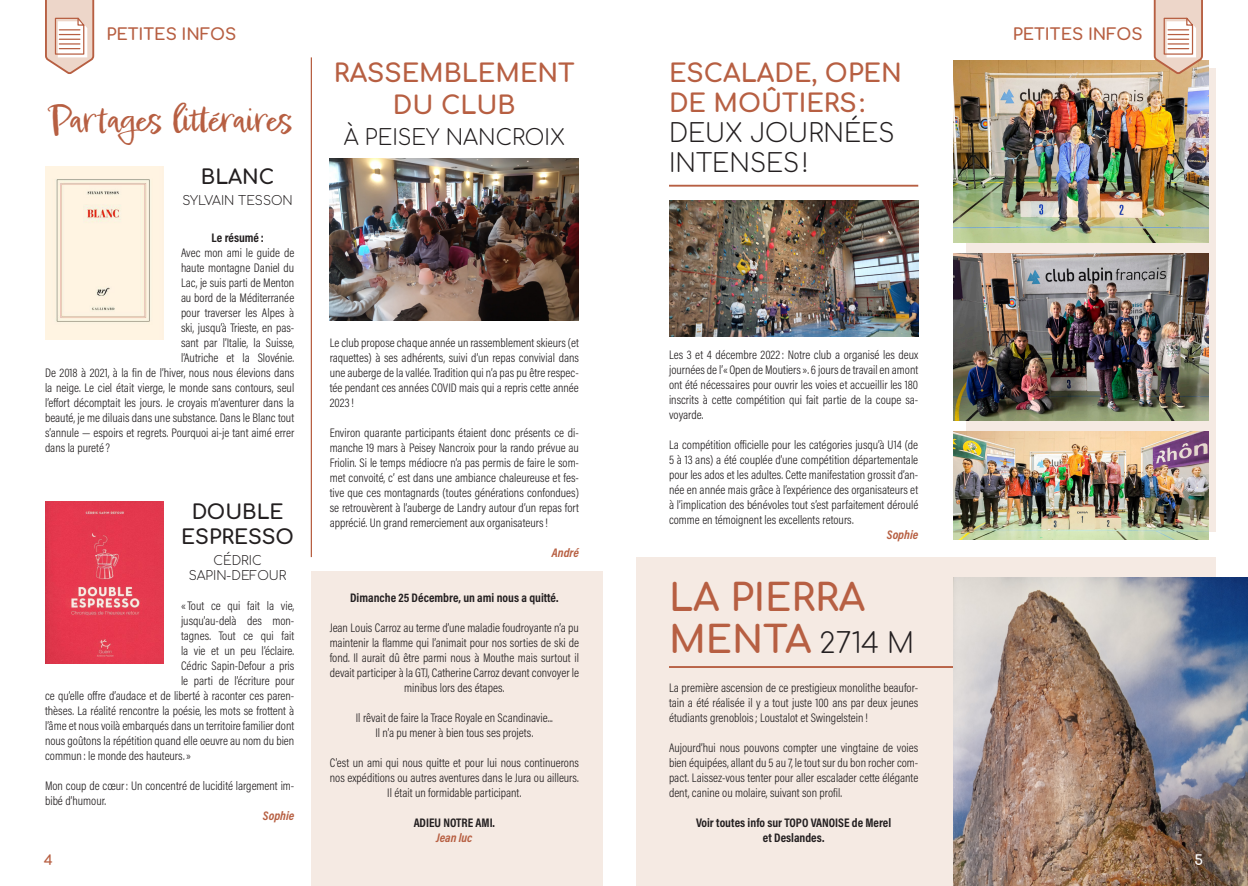
<style>
.page{position:relative;width:1248px;height:886px;background:#fff}
.page>*{position:absolute;margin:0;border:0;box-sizing:border-box;transform-origin:0 0}
.t1{font:700 37.5px "Comfortaa";color:#b75f42}
.t2{font:36px "Epicursive Script";color:#b75f42}
.t3{font:700 25px/30px "Comfortaa";color:#b75f42;text-align:center}
.t4{font:300 21.25px "Comfortaa";color:#231f20}
.t5{font:700 20px/25px "Comfortaa";color:#231f20;text-align:center}
.t6{font:700 16.25px "Comfortaa";color:#b75f42}
.t7{font:700 13.75px "Comfortaa";color:#b75f42}
.t8{font:700 13.75px "Comfortaa";color:#fff}
.t9{font:300 12.5px/15px "Acumin Pro Cond";color:#231f20;text-align:justify}
.t10{font:700 12.5px "Acumin Pro Cond";color:#231f20}
.t11{font:300 12.5px "Comfortaa";color:#231f20}
.t12{font:italic 700 12.5px "Acumin Pro Cond";color:#b75f42}
.s1{font-weight:300;color:#231f20}
.s2{font-weight:300;font-size:27.5px;color:#231f20}
</style>
<div class="page">
<div style="left:311px;top:572px;width:291px;height:314px;background:#f5eae3"></div>
<div style="left:636px;top:558px;width:579px;height:328px;background:#f5eae3"></div>
<div style="left:966px;top:69px;width:249px;height:462px;background:#f5eae3"></div>
<hr style="left:311px;top:57px;width:1px;height:500px;background:#b75f42">
<hr style="left:669px;top:666px;width:359px;height:2px;background:#b75f42">
<hr style="left:669px;top:185px;width:249px;height:2px;background:#b75f42">
<img style="left:330px;top:158px;width:249px;height:163px">
<img style="left:45px;top:501px;width:118px;height:163px">
<img style="left:45px;top:167px;width:118px;height:172px">
<img style="left:953px;top:578px;width:294px;height:308px">
<img style="left:669px;top:201px;width:249px;height:136px">
<img style="left:953px;top:60px;width:255px;height:182px">
<img style="left:953px;top:431px;width:255px;height:109px">
<img style="left:953px;top:253px;width:255px;height:167px">
<svg style="left:45px;top:0;width:50px;height:74px"></svg>
<svg style="left:1152px;top:0;width:51px;height:76px"></svg>
<h3 class="t6" style="left:106px;top:19px;width:131px">PETITES INFOS</h3>
<h3 class="t6" style="left:1012px;top:19px;width:131px">PETITES INFOS</h3>
<p class="t2" style="left:48px;top:96px;width:247px">Partages littéraires</p>
<p class="t5" style="left:201px;top:162px;width:75px">BLANC</p>
<p class="t11" style="left:182px;top:190px;width:112px">SYLVAIN TESSON</p>
<p class="t10" style="left:212px;top:229px;width:53px">Le résumé:</p>
<p class="t9" style="left:181px;top:245px;width:115px">Avec mon ami le guide de</p>
<p class="t9" style="left:181px;top:260px;width:115px">haute montagne Daniel du</p>
<p class="t9" style="left:181px;top:275px;width:115px">Lac, je suis parti de Menton</p>
<p class="t9" style="left:181px;top:290px;width:115px">au bord de la Méditerranée</p>
<p class="t9" style="left:181px;top:305px;width:115px">pour traverser les Alpes à</p>
<p class="t9" style="left:181px;top:320px;width:115px">ski, jusqu’à Trieste, en pas-</p>
<p class="t9" style="left:181px;top:335px;width:115px">sant par l’Italie, la Suisse,</p>
<p class="t9" style="left:181px;top:350px;width:115px">l’Autriche et la Slovénie.</p>
<p class="t9" style="left:45px;top:365px;width:251px">De 2018 à 2021, à la fin de l’hiver, nous nous élevions dans</p>
<p class="t9" style="left:45px;top:380px;width:251px">la neige. Le ciel était vierge, le monde sans contours, seul</p>
<p class="t9" style="left:45px;top:395px;width:251px">l’effort décomptait les jours. Je croyais m’aventurer dans la</p>
<p class="t9" style="left:45px;top:410px;width:251px">beauté, je me diluais dans une substance. Dans le Blanc tout</p>
<p class="t9" style="left:45px;top:425px;width:251px">s’annule — espoirs et regrets. Pourquoi ai-je tant aimé errer</p>
<p class="t9" style="left:45px;top:440px;width:67px">dans la pureté?</p>
<p class="t5" style="left:181px;top:496px;width:114px">DOUBLE<br>ESPRESSO</p>
<p class="t11" style="left:213px;top:549px;width:50px">CÉDRIC</p>
<p class="t11" style="left:189px;top:564px;width:99px">SAPIN-DEFOUR</p>
<p class="t9" style="left:181px;top:598px;width:115px">«Tout ce qui fait la vie,</p>
<p class="t9" style="left:181px;top:613px;width:115px">jusqu’au-delà des mon-</p>
<p class="t9" style="left:181px;top:628px;width:115px">tagnes. Tout ce qui fait</p>
<p class="t9" style="left:181px;top:643px;width:115px">la vie et un peu l’éclaire.</p>
<p class="t9" style="left:181px;top:658px;width:115px">Cédric Sapin-Defour a pris</p>
<p class="t9" style="left:181px;top:673px;width:115px">le parti de l’écriture pour</p>
<p class="t9" style="left:45px;top:688px;width:251px">ce qu’elle offre d’audace et de liberté à raconter ces paren-</p>
<p class="t9" style="left:45px;top:703px;width:251px">thèses. La réalité rencontre la poésie, les mots se frottent à</p>
<p class="t9" style="left:45px;top:718px;width:251px">l’âme et nous voilà embarqués dans un territoire familier dont</p>
<p class="t9" style="left:45px;top:733px;width:251px">nous goûtons la répétition quand elle oeuvre au nom du bien</p>
<p class="t9" style="left:45px;top:748px;width:147px">commun : le monde des hauteurs.»</p>
<p class="t9" style="left:45px;top:778px;width:251px">Mon coup de cœur: Un concentré de lucidité largement im&shy;bibé d’humour.</p>
<p class="t12" style="left:263px;top:807px;width:33px">Sophie</p>
<p class="t7" style="left:44px;top:847px;width:10px">4</p>
<p class="t3" style="left:334px;top:54px;width:242px;line-height:31.2px">RASSEMBLEMENT<br>DU CLUB</p>
<p class="t4" style="left:344px;top:118px;width:223px">À PEISEY NANCROIX</p>
<p class="t9" style="left:330px;top:335px;width:251px">Le club propose chaque année un rassemblement skieurs (et raquettes) à ses adhérents, suivi d’un repas convivial dans une auberge de la vallée. Tradition qui n’a pas pu être respec&shy;tée pendant ces années COVID mais qui a repris cette année 2023!</p>
<p class="t9" style="left:330px;top:425px;width:251px">Environ quarante participants étaient donc présents ce di&shy;manche 19 mars à Peisey Nancroix pour la rando prévue au Friolin. Si le temps médiocre n’a pas permis de faire le som&shy;met convoité, c’ est dans une ambiance chaleureuse et fes&shy;tive que ces montagnards (toutes générations confondues) se retrouvèrent à l’auberge de Landry autour d’un repas fort apprécié. Un grand remerciement aux organisateurs!</p>
<p class="t12" style="left:551px;top:544px;width:29px">André</p>
<p class="t10" style="left:350px;top:590px;width:210px">Dimanche 25 Décembre, un ami nous a quitté.</p>
<p class="t9" style="left:330px;top:620px;width:251px;text-align:center">Jean Louis Carroz au terme d’une maladie foudroyante n’a pu maintenir la flamme qui l’animait pour nos sorties de ski de fond. Il aurait dû être parmi nous à Mouthe mais surtout il devait participer à la GTJ, Catherine Carroz devant convoyer le minibus lors des étapes.</p>
<p class="t9" style="left:356px;top:710px;width:198px">Il rêvait de faire la Trace Royale en Scandinavie...</p>
<p class="t9" style="left:375px;top:725px;width:159px">Il n’a pu mener à bien tous ses projets.</p>
<p class="t9" style="left:330px;top:755px;width:251px;text-align:center">C’est un ami qui nous quitte et pour lui nous continuerons nos expéditions ou autres aventures dans le Jura ou ailleurs.<br>Il était un formidable participant.</p>
<p class="t10" style="left:413px;top:815px;width:83px">ADIEU NOTRE AMI.</p>
<p class="t12" style="left:436px;top:830px;width:38px">Jean luc</p>
<p class="t3" style="left:669px;top:55px;width:234px;text-align:left">ESCALADE, OPEN<br>DE MOÛTIERS:<br><span class="s1">DEUX JOURNÉES<br>INTENSES!</span></p>
<p class="t9" style="left:669px;top:347px;width:251px">Les 3 et 4 décembre 2022: Notre club a organisé les deux journées de l’« Open de Moutiers». 6 jours de travail en amont ont été nécessaires pour ouvrir les voies et accueillir les 180 inscrits à cette compétition qui fait partie de la coupe sa&shy;voyarde.</p>
<p class="t9" style="left:669px;top:437px;width:251px">La compétition officielle pour les catégories jusqu’à U14 (de 5 à 13 ans) a été couplée d’une compétition départementale pour les ados et les adultes. Cette manifestation grossit d’an&shy;née en année mais grâce à l’expérience des organisateurs et à l’implication des bénévoles tout s’est parfaitement déroulé comme en témoignent les excellents retours.</p>
<p class="t12" style="left:886px;top:526px;width:33px">Sophie</p>
<p class="t1" style="left:669px;top:562px;width:198px">LA PIERRA</p>
<p class="t1" style="left:669px;top:605px;width:247px">MENTA <span class="s2">2714 M</span></p>
<p class="t9" style="left:669px;top:679px;width:251px">La première ascension de ce prestigieux monolithe beaufor&shy;tain a été réalisée il y a tout juste 100 ans par deux jeunes étudiants grenoblois; Loustalot et Swingelstein!</p>
<p class="t9" style="left:669px;top:739px;width:251px">Aujourd’hui nous pouvons compter une vingtaine de voies bien équipées, allant du 5 au 7, le tout sur du bon rocher com&shy;pact. Laissez-vous tenter pour aller escalader cette élégante dent, canine ou molaire, suivant son profil.</p>
<p class="t10" style="left:696px;top:814px;width:197px">Voir toutes info sur TOPO VANOISE de Merel</p>
<p class="t10" style="left:762px;top:829px;width:63px">et Deslandes.</p>
<p class="t8" style="left:1194px;top:847px;width:10px">5</p>
</div>
